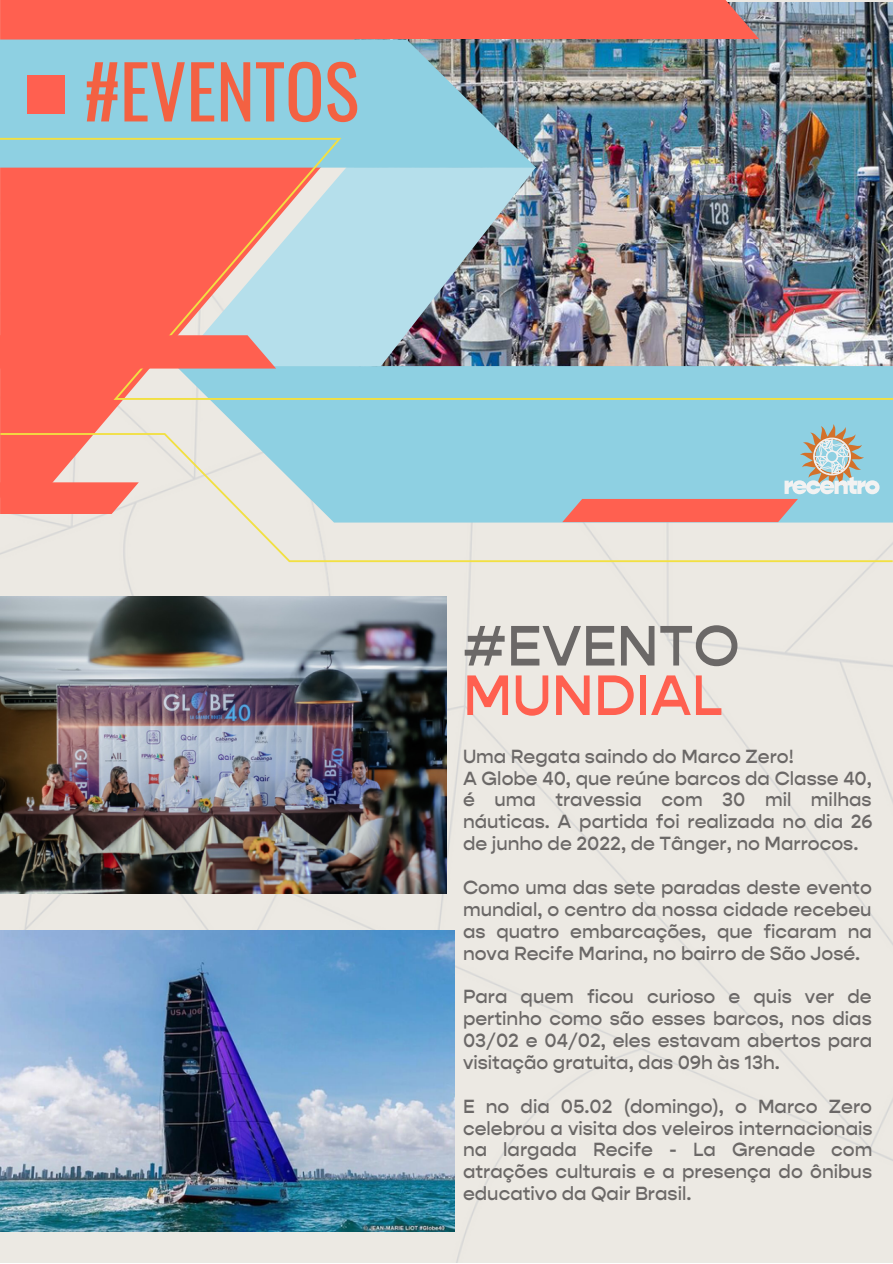
<style>
.page{position:relative;width:893px;height:1264px;background:#fff}
.page>*{position:absolute;margin:0;border:0;box-sizing:border-box;transform-origin:0 0}
.t1{font:73.05px "Oswald";color:#f36142}
.t2{font:500 57.3px "Gopher Text";color:#6b6867}
.t3{font:500 57.3px "Gopher Text";color:#ff6050}
.t4{font:500 19.2px/21.9px "Gopher Text";color:#6b6867;text-align:justify}
</style>
<div class="page">
<div style="left:0;top:0;width:892px;height:1262px;background:#ece9e3"></div>
<svg style="left:0;top:0;width:355px;height:433px;background:#fa7668"></svg>
<svg style="left:0;top:433px;width:892px;height:129px;background:#ecddd2"></svg>
<img style="left:355px;top:3px;width:537px;height:135px">
<svg style="left:0;top:482px;width:139px;height:32px;background:#fc6e5f"></svg>
<div style="left:202px;top:0;width:557px;height:39px;background:#ff6050"></div>
<svg style="left:0;top:40px;width:536px;height:98px;background:#88c3d4"></svg>
<svg style="left:176px;top:400px;width:716px;height:122px;background:#a1d5e1"></svg>
<div style="left:27px;top:76px;width:38px;height:37px;background:#ff6050"></div>
<img style="left:0;top:138px;width:892px;height:262px">
<div style="left:0;top:335px;width:276px;height:33px;background:#ff6050"></div>
<svg style="left:562px;top:424px;width:317px;height:98px;background:#a6bcc6"></svg>
<img style="left:0;top:596px;width:446px;height:297px">
<img style="left:0;top:931px;width:454px;height:300px">
<h1 class="t1" style="left:84px;top:34px;width:276px">#EVENTOS</h1>
<h2 class="t2" style="left:463px;top:609px;width:278px">#EVENTO</h2>
<h2 class="t3" style="left:463px;top:659px;width:261px">MUNDIAL</h2>
<p class="t4" style="left:463px;top:745px;width:411px;text-align:left">Uma Regata saindo do Marco Zero!<br>A Globe 40, que reúne barcos da Classe 40, é uma travessia com 30 mil milhas náuticas. A partida foi realizada no dia 26 de junho de 2022, de Tânger, no Marrocos.</p>
<p class="t4" style="left:463px;top:876px;width:410px">Como uma das sete paradas deste evento mundial, o centro da nossa cidade recebeu as quatro embarcações, que ficaram na nova Recife Marina, no bairro de São José.</p>
<p class="t4" style="left:463px;top:985px;width:410px">Para quem ficou curioso e quis ver de pertinho como são esses barcos, nos dias 03/02 e 04/02, eles estavam abertos para visitação gratuita, das 09h às 13h.</p>
<p class="t4" style="left:463px;top:1095px;width:411px">E no dia 05.02 (domingo), o Marco Zero celebrou a visita dos veleiros internacionais na largada Recife - La Grenade com atrações culturais e a presença do ônibus educativo da Qair Brasil.</p>
</div>
